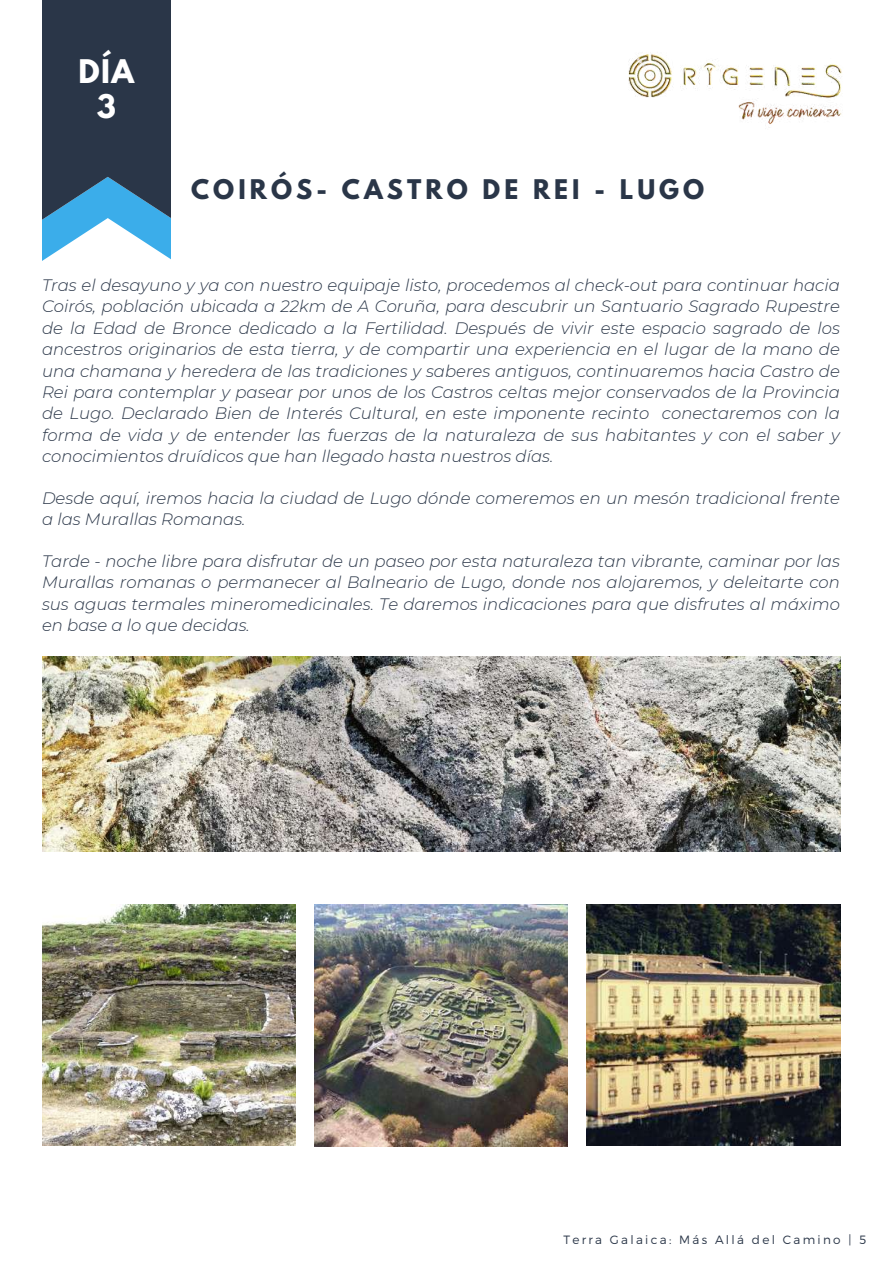
<style>
.page{position:relative;width:893px;height:1264px;background:#fff}
.page>*{position:absolute;margin:0;border:0;box-sizing:border-box;transform-origin:0 0}
.t1{font:700 28.8px/34.8px "League Spartan";color:#fff;text-align:center}
.t2{font:700 24px "League Spartan";letter-spacing:.17em;color:#2a3648}
.t3{font:italic 300 16.5px/21.3px "Montserrat";color:#2a3648;text-align:justify}
.t4{font:300 12px "Montserrat";letter-spacing:.19em;color:#2a3648}
</style>
<div class="page">
<div style="left:42px;top:0;width:128px;height:161px;background:#2a3648"></div>
<svg style="left:42px;top:161px;width:128px;height:100px"></svg>
<img style="left:42px;top:904px;width:253px;height:241px">
<img style="left:314px;top:904px;width:253px;height:242px">
<img style="left:587px;top:904px;width:253px;height:241px">
<img style="left:628px;top:54px;width:214px;height:71px">
<img style="left:42px;top:656px;width:798px;height:195px">
<h1 class="t1" style="left:78px;top:58px;width:57px">DÍA<br>3</h1>
<h2 class="t2" style="left:191px;top:178px;width:514px">COIRÓS- CASTRO DE REI - LUGO</h2>
<p class="t3" style="left:42px;top:274px;width:799px">Tras el desayuno y ya con nuestro equipaje listo, procedemos al check-out para continuar hacia Coirós, población ubicada a 22km de A Coruña, para descubrir un Santuario Sagrado Rupestre de la Edad de Bronce dedicado a la Fertilidad. Después de vivir este espacio sagrado de los ancestros originarios de esta tierra, y de compartir una experiencia en el lugar de la mano de una chamana y heredera de las tradiciones y saberes antiguos, continuaremos hacia Castro de Rei para contemplar y pasear por unos de los Castros celtas mejor conservados de la Provincia de Lugo. Declarado Bien de Interés Cultural, en este imponente recinto conectaremos con la forma de vida y de entender las fuerzas de la naturaleza de sus habitantes y con el saber y conocimientos druídicos que han llegado hasta nuestros días.</p>
<p class="t3" style="left:42px;top:487px;width:799px">Desde aquí, iremos hacia la ciudad de Lugo dónde comeremos en un mesón tradicional frente a las Murallas Romanas.</p>
<p class="t3" style="left:42px;top:550px;width:799px">Tarde - noche libre para disfrutar de un paseo por esta naturaleza tan vibrante, caminar por las Murallas romanas o permanecer al Balneario de Lugo, donde nos alojaremos, y deleitarte con sus aguas termales mineromedicinales. Te daremos indicaciones para que disfrutes al máximo en base a lo que decidas.</p>
<p class="t4" style="left:563px;top:1231px;width:304px">Terra Galaica: Más Allá del Camino | 5</p>
</div>
